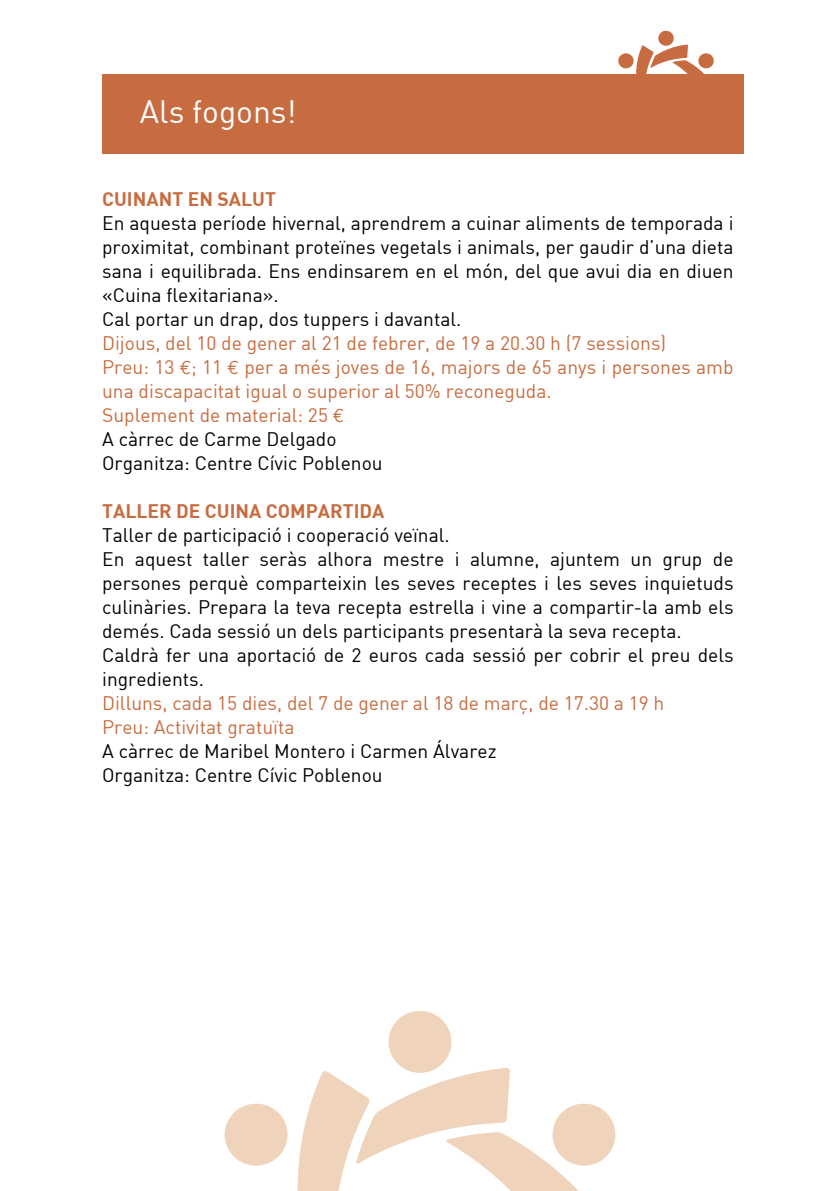
<style>
.page{position:relative;width:840px;height:1191px;background:#fff}
.page>*{position:absolute;margin:0;border:0;box-sizing:border-box;transform-origin:0 0}
.t1{font:31.6px "DIN";color:#fff}
.t2{font:19.2px/24px "DIN";color:#000}
.t3{font:19.2px/24px "DIN";color:#c76c40}
.t4{font:19.2px "DIN Bold";color:#c76c40}
.s1{font-family:"Euro Mono"}
.s2{color:#000}
</style>
<div class="page">
<div style="left:102px;top:75px;width:641px;height:79px;background:#c76c40"></div>
<svg style="left:617px;top:30px;width:97px;height:45px"></svg>
<svg style="left:224px;top:1103px;width:64px;height:63px"></svg>
<svg style="left:297px;top:1011px;width:319px;height:180px"></svg>
<h1 class="t1" style="left:140px;top:92px;width:158px">Als fogons!</h1>
<p class="t4" style="left:102px;top:187px;width:175px">CUINANT EN SALUT</p>
<p class="t2" style="left:102px;top:211px;width:632px">En aquesta període hivernal, aprendrem a cuinar aliments de temporada i proximitat, combinant proteïnes vegetals i animals, per gaudir d’una dieta sana i equilibrada. Ens endinsarem en el món, del que avui dia en diuen «Cuina flexitariana».<br>Cal portar un drap, dos tuppers i davantal.</p>
<p class="t3" style="left:102px;top:331px;width:632px">Dijous, del 10 de gener al 21 de febrer, de 19 a 20.30 h (7 sessions)<br>Preu: 13 <span class="s1">E</span>; 11 <span class="s1">E</span> per a més joves de 16, majors de 65 anys i persones amb una discapacitat igual o superior al 50% reconeguda.<br>Suplement de material: 25 <span class="s1">E<br></span><span class="s2">A càrrec de Carme Delgado<br>Organitza: Centre Cívic Poblenou</span></p>
<p class="t4" style="left:102px;top:499px;width:284px">TALLER DE CUINA COMPARTIDA</p>
<p class="t2" style="left:102px;top:523px;width:632px">Taller de participació i cooperació veïnal.<br>En aquest taller seràs alhora mestre i alumne, ajuntem un grup de persones perquè comparteixin les seves receptes i les seves inquietuds culinàries. Prepara la teva recepta estrella i vine a compartir-la amb els demés. Cada sessió un dels participants presentarà la seva recepta.<br>Caldrà fer una aportació de 2 euros cada sessió per cobrir el preu dels ingredients.</p>
<p class="t3" style="left:102px;top:691px;width:563px">Dilluns, cada 15 dies, del 7 de gener al 18 de març, de 17.30 a 19 h<br>Preu: Activitat gratuïta</p>
<p class="t2" style="left:102px;top:739px;width:395px">A càrrec de Maribel Montero i Carmen Álvarez<br>Organitza: Centre Cívic Poblenou</p>
</div>
